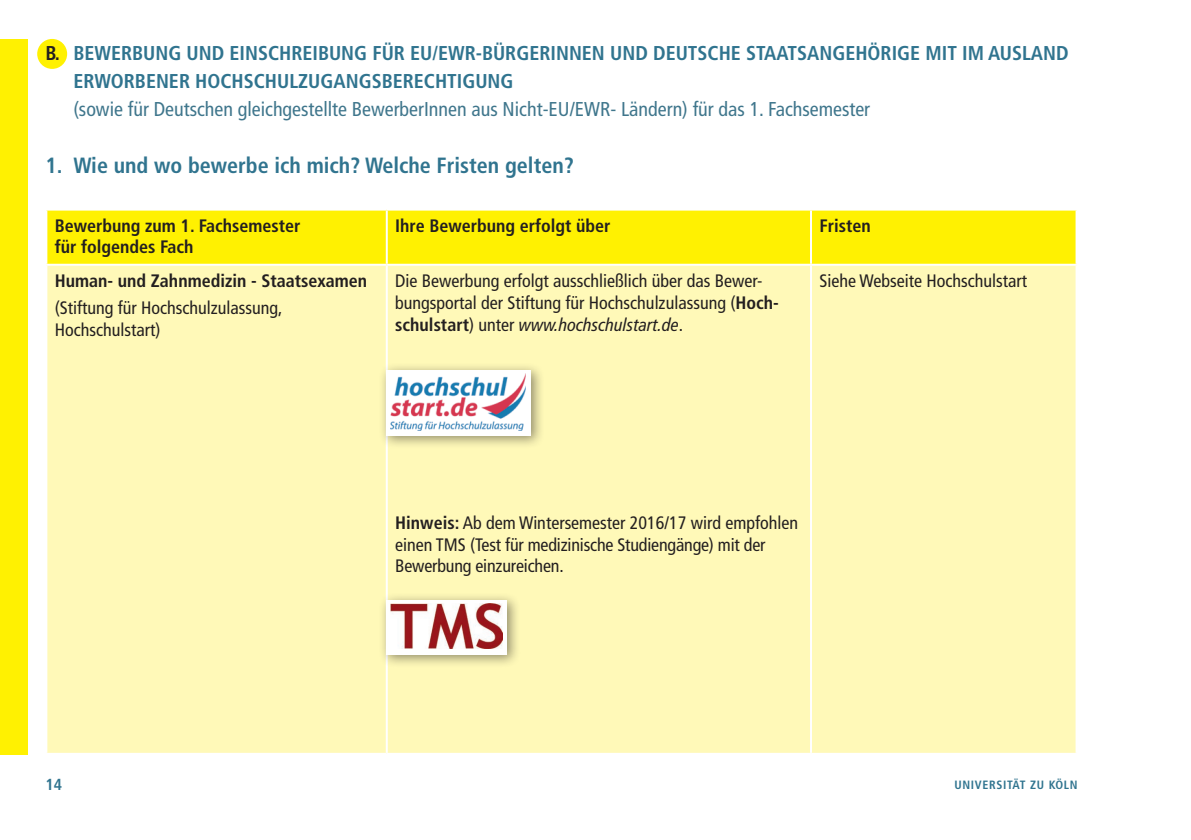
<style>
.page{position:relative;width:1191px;height:840px;background:#fff}
.page>*{position:absolute;margin:0;border:0;box-sizing:border-box;transform-origin:0 0}
.t1{font:700 condensed 22px "Frutiger LT Com";color:#30748f}
.t2{font:700 condensed 20px/28px "Frutiger LT Com";color:#30748f}
.t3{font:condensed 20px "Frutiger LT Com";color:#3f768c}
.t4{font:condensed 18px/21.6px "Frutiger LT Com";color:#231f20}
.t5{font:700 condensed 18px/21.6px "Frutiger LT Com";color:#231f20}
.t6{font:700 condensed 16px "Frutiger LT Com";color:#30748f}
.t7{font:700 condensed 12px "Frutiger LT Com";letter-spacing:.055em;color:#30748f}
.s1{color:#231f20}
.s2{font-weight:700}
.s3{font-style:italic}
</style>
<div class="page">
<div style="left:37px;top:39px;width:30px;height:30px;background:#fff101;border-radius:50%"></div>
<div style="left:47px;top:210px;width:1028px;height:53px;background:#fff101"></div>
<div style="left:47px;top:265px;width:1028px;height:487px;background:#fff9b8"></div>
<hr style="left:386px;top:210px;width:2px;height:53px;background:#fff">
<hr style="left:810px;top:210px;width:2px;height:53px;background:#fff">
<hr style="left:386px;top:265px;width:2px;height:487px;background:#fff">
<hr style="left:810px;top:265px;width:2px;height:487px;background:#fff">
<div style="left:0;top:39px;width:27px;height:715px;background:#fff101"></div>
<div style="left:378px;top:362px;width:167px;height:87px;background:#231f20;opacity:.5"></div>
<div style="left:386px;top:370px;width:145px;height:65px;background:#fff"></div>
<img style="left:390px;top:375px;width:135px;height:55px">
<div style="left:378px;top:591px;width:143px;height:76px;background:#231f20;opacity:.5"></div>
<div style="left:386px;top:599px;width:121px;height:55px;background:#fff"></div>
<img style="left:391px;top:603px;width:112px;height:45px">
<p class="t2" style="left:73px;top:39px;width:997px;text-indent:-28px"><span class="s1">B.</span> BEWERBUNG UND EINSCHREIBUNG FÜR EU/EWR-BÜRGERINNEN UND DEUTSCHE STAATSANGEHÖRIGE MIT IM AUSLAND<br>ERWORBENER HOCHSCHULZUGANGSBERECHTIGUNG</p>
<p class="t3" style="left:73px;top:97px;width:798px">(sowie für Deutschen gleichgestellte BewerberInnen aus Nicht-EU/EWR- Ländern) für das 1. Fachsemester</p>
<p class="t1" style="left:45px;top:151px;width:530px">1. Wie und wo bewerbe ich mich? Welche Fristen gelten?</p>
<p class="t5" style="left:55px;top:214px;width:247px">Bewerbung zum 1. Fachsemester für folgendes Fach</p>
<p class="t5" style="left:395px;top:214px;width:217px">Ihre Bewerbung erfolgt über</p>
<p class="t5" style="left:819px;top:214px;width:53px">Fristen</p>
<p class="t5" style="left:55px;top:269px;width:314px">Human- und Zahnmedizin - Staatsexamen</p>
<p class="t4" style="left:55px;top:297px;width:229px">(Stiftung für Hochschulzulassung,<br>Hochschulstart)</p>
<p class="t4" style="left:395px;top:269px;width:385px">Die Bewerbung erfolgt ausschließlich über das Bewer&shy;bungsportal der Stiftung für Hochschulzulassung (<span class="s2">Hoch&shy;schulstart</span>) unter <span class="s3">www.hochschulstart.de</span>.</p>
<p class="t4" style="left:819px;top:269px;width:209px">Siehe Webseite Hochschulstart</p>
<p class="t4" style="left:395px;top:511px;width:404px"><span class="s2">Hinweis:</span> Ab dem Wintersemester 2016/17 wird empfohlen einen TMS (Test für medizinische Studiengänge) mit der<br>Bewerbung einzureichen.</p>
<p class="t6" style="left:45px;top:773px;width:18px">14</p>
<p class="t7" style="left:954px;top:777px;width:125px">UNIVERSITÄT ZU KÖLN</p>
</div>
